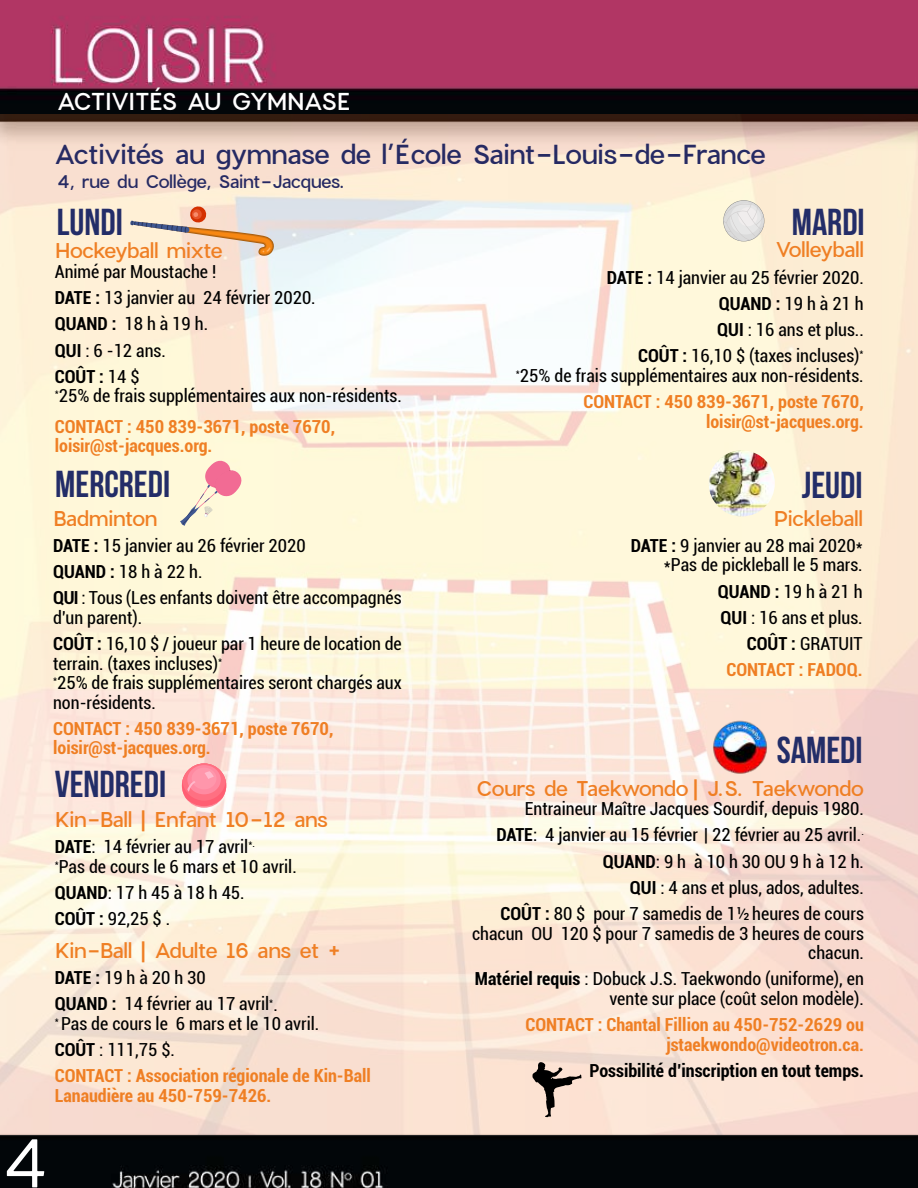
<style>
.page{position:relative;width:918px;height:1188px;background:#fff}
.page>*{position:absolute;margin:0;border:0;box-sizing:border-box;transform-origin:0 0}
.t1{font:67.5px "Charlevoix Pro";color:#fff}
.t2{font:700 37.5px "Bebas Neue";color:#232d68}
.t3{font:500 27px "Charlevoix Pro";letter-spacing:-.025em;color:#262a63}
.t4{font:500 24px "Charlevoix Pro";letter-spacing:-.045em;color:#fff}
.t5{font:500 21px "Charlevoix Pro";letter-spacing:-.02em;color:#ef7f24}
.t6{font:condensed 18px/26.2px "Roboto";color:#000}
.t7{font:700 condensed 18px/19.5px "Roboto";color:#ef7f24}
.t8{font:700 condensed 18px "Roboto";color:#000}
.t9{font:500 18px "Charlevoix Pro";letter-spacing:-.02em;color:#262a63}
.s1{font-weight:700}
.s2{font-weight:700;color:#ef7f24}
</style>
<div class="page">
<img style="left:0;top:0;width:918px;height:1188px">
<img style="left:0;top:114px;width:918px;height:1020px">
<img style="left:710px;top:714px;width:60px;height:62px">
<svg style="left:723px;top:201px;width:41px;height:40px;background:#e4e1dc"></svg>
<svg style="left:130px;top:205px;width:145px;height:51px;background:#ead0ba"></svg>
<svg style="left:180px;top:457px;width:65px;height:69px;background:#f7d8c9"></svg>
<img style="left:709px;top:450px;width:66px;height:66px;border-radius:32px">
<svg style="left:182px;top:763px;width:44px;height:45px;background:#fe95a3"></svg>
<svg style="left:532px;top:1062px;width:50px;height:56px;background:#b8a499"></svg>
<h3 class="t4" style="left:57px;top:86px;width:295px">ACTIVITÉS AU GYMNASE</h3>
<h3 class="t3" style="left:54px;top:136px;width:713px">Activités au gymnase de l’École Saint-Louis-de-France</h3>
<p class="t9" style="left:57px;top:170px;width:290px">4, rue du Collège, Saint-Jacques.</p>
<h2 class="t2" style="left:57px;top:201px;width:68px">LUNDI</h2>
<h2 class="t2" style="left:792px;top:201px;width:75px">MARDI</h2>
<p class="t5" style="left:55px;top:237px;width:169px">Hockeyball mixte</p>
<p class="t6" style="left:55px;top:258px;width:262px">Animé par Moustache !<br><span class="s1">DATE :</span> 13 janvier au 24 février 2020.<br><span class="s1">QUAND :</span> 18 h à 19 h.<br><span class="s1">QUI</span> : 6 -12 ans.<br><span class="s1">COÛT :</span> 14 $</p>
<p class="t6" style="left:55px;top:380px;width:348px;line-height:30.3px"><sup>*</sup>25% de frais supplémentaires aux non-résidents.<br><span class="s2">CONTACT : 450 839-3671, poste 7670,</span></p>
<p class="t7" style="left:55px;top:435px;width:159px">loisir@st-jacques.org.</p>
<p class="t5" style="left:775px;top:236px;width:90px">Volleyball</p>
<p class="t6" style="left:607px;top:263px;width:258px;text-align:right"><span class="s1">DATE :</span> 14 janvier au 25 février 2020.<br><span class="s1">QUAND :</span> 19 h à 21 h<br><span class="s1">QUI</span> : 16 ans et plus..<br><span class="s1">COÛT :</span> 16,10 $ (taxes incluses)<sup>*</sup></p>
<p class="t6" style="left:516px;top:362px;width:349px;text-align:right"><sup>*</sup>25% de frais supplémentaires aux non-résidents.<br><span class="s2">CONTACT : 450 839-3671, poste 7670,</span></p>
<p class="t7" style="left:706px;top:411px;width:159px">loisir@st-jacques.org.</p>
<h2 class="t2" style="left:55px;top:464px;width:116px">MERCREDI</h2>
<h2 class="t2" style="left:802px;top:465px;width:62px">JEUDI</h2>
<p class="t5" style="left:53px;top:505px;width:106px">Badminton</p>
<p class="t6" style="left:53px;top:532px;width:350px"><span class="s1">DATE :</span> 15 janvier au 26 février 2020<br><span class="s1">QUAND :</span> 18 h à 22 h.<br><span class="s1">QUI</span> : Tous (Les enfants doivent être accompagnés</p>
<p class="t6" style="left:53px;top:604px;width:350px">d'un parent).<br><span class="s1">COÛT :</span> 16,10 $ / joueur par 1 heure de location de</p>
<p class="t6" style="left:53px;top:653px;width:350px;line-height:19.5px">terrain. (taxes incluses)<sup>*<br>*</sup>25% de frais supplémentaires seront chargés aux non-résidents.</p>
<p class="t7" style="left:53px;top:718px;width:282px">CONTACT : 450 839-3671, poste 7670, loisir@st-jacques.org.</p>
<h2 class="t2" style="left:55px;top:763px;width:113px">VENDREDI</h2>
<p class="t5" style="left:55px;top:806px;width:275px">Kin-Ball | Enfant 10-12 ans</p>
<p class="t6" style="left:55px;top:836px;width:244px;line-height:19.5px"><span class="s1">DATE</span>: 14 février au 17 avril<sup>*.<br>*</sup>Pas de cours le 6 mars et 10 avril.</p>
<p class="t6" style="left:55px;top:879px;width:191px"><span class="s1">QUAND</span>: 17 h 45 à 18 h 45.<br><span class="s1">COÛT :</span> 92,25 $ .</p>
<p class="t5" style="left:55px;top:937px;width:287px">Kin-Ball | Adulte 16 ans et +</p>
<p class="t6" style="left:55px;top:964px;width:225px"><span class="s1">DATE :</span> 19 h à 20 h 30<br><span class="s1">QUAND :</span> 14 février au 17 avril<sup>*</sup>.</p>
<p class="t6" style="left:55px;top:1010px;width:318px"><sup>*</sup> Pas de cours le 6 mars et le 10 avril.<br><span class="s1">COÛT</span> : 111,75 $.<br><span class="s2">CONTACT : Association régionale de Kin-Ball</span></p>
<p class="t7" style="left:55px;top:1085px;width:218px">Lanaudière au 450-759-7426.</p>
<p class="t5" style="left:774px;top:505px;width:90px">Pickleball</p>
<p class="t6" style="left:631px;top:535px;width:233px;line-height:19.5px;text-align:right"><span class="s1">DATE :</span> 9 janvier au 28 mai 2020* *Pas de pickleball le 5 mars.</p>
<p class="t6" style="left:718px;top:578px;width:146px;text-align:right"><span class="s1">QUAND :</span> 19 h à 21 h<br><span class="s1">QUI</span> : 16 ans et plus.<br><span class="s1">COÛT :</span> GRATUIT<br><span class="s2">CONTACT : FADOQ.</span></p>
<h2 class="t2" style="left:777px;top:729px;width:87px">SAMEDI</h2>
<p class="t5" style="left:476px;top:775px;width:389px">Cours de Taekwondo | J.S. Taekwondo</p>
<p class="t6" style="left:496px;top:795px;width:369px;text-align:right">Entraineur Maître Jacques Sourdif, depuis 1980.<br><span class="s1">DATE</span>: 4 janvier au 15 février | 22 février au 25 avril.<sup>.<br></sup><span class="s1">QUAND</span>: 9 h à 10 h 30 OU 9 h à 12 h.<br><span class="s1">QUI</span> : 4 ans et plus, ados, adultes.<br><span class="s1">COÛT :</span> 80 $ pour 7 samedis de 1½ heures de cours</p>
<p class="t6" style="left:472px;top:923px;width:393px;line-height:19.5px;text-align:right">chacun OU 120 $ pour 7 samedis de 3 heures de cours chacun.</p>
<p class="t6" style="left:475px;top:969px;width:391px;line-height:19.5px;text-align:right"><span class="s1">Matériel requis</span> : Dobuck J.S. Taekwondo (uniforme), en vente sur place (coût selon modèle).</p>
<p class="t7" style="left:525px;top:1014px;width:340px;text-align:right">CONTACT : Chantal Fillion au 450-752-2629 ou jstaekwondo@videotron.ca.</p>
<p class="t8" style="left:589px;top:1058px;width:276px">Possibilité d’inscription en tout temps.</p>
<h1 class="t1" style="left:0;top:1121px;width:51px">4</h1>
</div>
